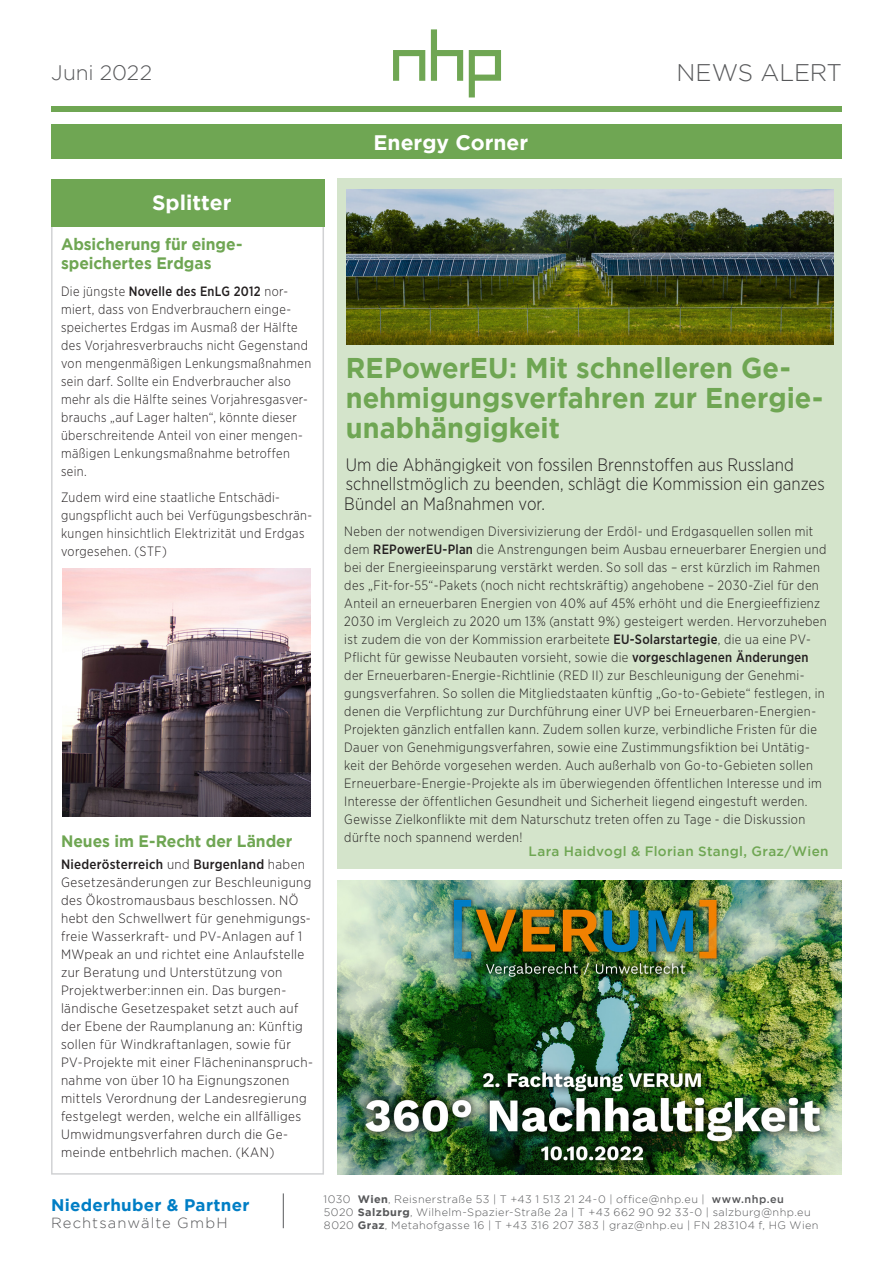
<style>
.page{position:relative;width:893px;height:1263px;background:#fff}
.page>*{position:absolute;margin:0;border:0;box-sizing:border-box;transform-origin:0 0}
.Text{font:700 28.5px/30px "Gotham";color:#6fa653;scale:.95 1}
.t1{font:300 24px "Gotham";letter-spacing:-.005em;color:#57585a}
.Headline{font:700 21px "Gotham";color:#fff}
.t2{font:300 21px "Gotham";letter-spacing:-.005em;color:#57585a}
.Text-2{font:300 18px/19.5px "Gotham Narrow";letter-spacing:.005em;color:#231f20;scale:.96 1}
.t3{font:700 16.8px "Gotham";letter-spacing:.015em;color:#007ec5}
.Text-3{font:700 16.5px/19.5px "Gotham";letter-spacing:-.005em;color:#6fa653;scale:.95 1}
.t4{font:300 14.7px "Gotham";letter-spacing:.075em;color:#57585a}
.Text-4{font:300 13.5px/18px "Gotham Narrow";letter-spacing:.03em;color:#231f20;scale:.96 1}
.Text-5{font:300 13.5px/18px "Gotham Narrow";letter-spacing:.03em;color:#231f20}
.Text-6{font:300 13.5px/18px "Gotham Narrow";letter-spacing:.03em;color:#231f20;scale:.95 1}
.Headline-2{font:500 13.5px "Gotham";letter-spacing:.025em;color:#6fa653}
.t5{font:300 10.8px/12.9px "Gotham";letter-spacing:.035em;color:#57585a}
.s1{font-weight:500}
.s2{font-weight:700}
</style>
<div class="page">
<svg style="left:393px;top:50px;width:32px;height:31px"></svg>
<svg style="left:431px;top:29px;width:32px;height:52px"></svg>
<svg style="left:469px;top:50px;width:32px;height:47px"></svg>
<div style="left:51px;top:106px;width:791px;height:6px;background:#6fa653"></div>
<div style="left:51px;top:125px;width:791px;height:34px;background:#6fa653"></div>
<hr style="left:283px;top:1193px;width:1px;height:35px;background:#57585a">
<div style="left:338px;top:179px;width:504px;height:690px;background:#d4e4cb"></div>
<div style="left:51px;top:224px;width:273px;height:951px;border:2px solid #d1d2d4"></div>
<div style="left:51px;top:179px;width:273px;height:48px;background:#6fa653"></div>
<img style="left:62px;top:568px;width:248px;height:248px">
<img style="left:347px;top:189px;width:486px;height:155px">
<img style="left:338px;top:881px;width:504px;height:294px">
<h3 class="t2" style="left:51px;top:61px;width:102px">Juni 2022</h3>
<h2 class="t1" style="left:676px;top:59px;width:167px">NEWS ALERT</h2>
<h3 class="Headline" style="left:373px;top:130px;width:156px">Energy Corner</h3>
<p class="Headline" style="left:152px;top:191px;width:81px">Splitter</p>
<p class="Text-3" style="left:61px;top:234px;width:193px">Absicherung für einge&shy;speichertes Erdgas</p>
<p class="Text-6" style="left:61px;top:282px;width:265px">Die jüngste <span class="s1">Novelle des EnLG 2012</span> nor&shy;miert, dass von Endverbrauchern einge&shy;speichertes Erdgas im Ausmaß der Hälfte des Vorjahresverbrauchs nicht Gegenstand von mengenmäßigen Lenkungsmaßnahmen sein darf. Sollte ein Endverbraucher also mehr als die Hälfte seines Vorjahresgasver&shy;brauchs „auf Lager halten“, könnte dieser überschreitende Anteil von einer mengen&shy;mäßigen Lenkungsmaßnahme betroffen sein.</p>
<p class="Text-6" style="left:61px;top:488px;width:266px">Zudem wird eine staatliche Entschädi&shy;gungspflicht auch bei Verfügungsbeschrän&shy;kungen hinsichtlich Elektrizität und Erdgas vorgesehen. (STF)</p>
<p class="Text-3" style="left:61px;top:830px;width:245px">Neues im E-Recht der Länder</p>
<p class="Text-5" style="left:61px;top:855px;width:253px"><span class="s1">Niederösterreich</span> und <span class="s1">Burgenland</span> haben Gesetzesänderungen zur Beschleunigung des Ökostromausbaus beschlossen. NÖ hebt den Schwellwert für genehmigungs&shy;freie Wasserkraft- und PV-Anlagen auf 1<br>MWpeak an und richtet eine Anlaufstelle zur Beratung und Unterstützung von Projektwerber:innen ein. Das burgen&shy;ländische Gesetzespaket setzt auch auf der Ebene der Raumplanung an: Künftig sollen für Windkraftanlagen, sowie für PV-Projekte mit einer Flächeninanspruch&shy;nahme von über 10 ha Eignungszonen mittels Verordnung der Landesregierung festgelegt werden, welche ein allfälliges Umwidmungsverfahren durch die Ge&shy;meinde entbehrlich machen. (KAN)</p>
<p class="Text" style="left:346px;top:353px;width:504px">REPowerEU: Mit schnelleren Ge&shy;nehmigungsverfahren zur Energie&shy;unabhängigkeit</p>
<p class="Text-2" style="left:344px;top:454px;width:502px">Um die Abhängigkeit von fossilen Brennstoffen aus Russland schnellstmöglich zu beenden, schlägt die Kommission ein ganzes<br>Bündel an Maßnahmen vor.</p>
<p class="Text-4" style="left:344px;top:522px;width:504px">Neben der notwendigen Diversivizierung der Erdöl- und Erdgasquellen sollen mit dem <span class="s1">REPowerEU-Plan</span> die Anstrengungen beim Ausbau erneuerbarer Energien und bei der Energieeinsparung verstärkt werden. So soll das – erst kürzlich im Rahmen des „Fit-for-55“-Pakets (noch nicht rechtskräftig) angehobene – 2030-Ziel für den Anteil an erneuerbaren Energien von 40% auf 45% erhöht und die Energieeffizienz 2030 im Vergleich zu 2020 um 13% (anstatt 9%) gesteigert werden. Hervorzuheben ist zudem die von der Kommission erarbeitete <span class="s1">EU-Solarstartegie</span>, die ua eine PV-Pflicht für gewisse Neubauten vorsieht, sowie die <span class="s1">vorgeschlagenen Änderungen </span>der Erneuerbaren-Energie-Richtlinie (RED II) zur Beschleunigung der Genehmi&shy;gungsverfahren. So sollen die Mitgliedstaaten künftig „Go-to-Gebiete“ festlegen, in denen die Verpflichtung zur Durchführung einer UVP bei Erneuerbaren-Energien-Projekten gänzlich entfallen kann. Zudem sollen kurze, verbindliche Fristen für die Dauer von Genehmigungsverfahren, sowie eine Zustimmungsfiktion bei Untätig&shy;keit der Behörde vorgesehen werden. Auch außerhalb von Go-to-Gebieten sollen Erneuerbare-Energie-Projekte als im überwiegenden öffentlichen Interesse und im Interesse der öffentlichen Gesundheit und Sicherheit liegend eingestuft werden.<br>Gewisse Zielkonflikte mit dem Naturschutz treten offen zu Tage - die Diskussion dürfte noch spannend werden!</p>
<p class="Headline-2" style="left:529px;top:844px;width:301px">Lara Haidvogl &amp; Florian Stangl, Graz/Wien</p>
<p class="t3" style="left:51px;top:1195px;width:200px">Niederhuber &amp; Partner</p>
<p class="t4" style="left:51px;top:1215px;width:178px">Rechtsanwälte GmbH</p>
<p class="t5" style="left:323px;top:1192px;width:497px">1030 <span class="s2">Wien</span>, Reisnerstraße 53 | T +43 1 513 21 24-0 | office@nhp.eu | <span class="s1">www.nhp.eu<br></span>5020 <span class="s2">Salzburg</span>, Wilhelm-Spazier-Straße 2a | T +43 662 90 92 33-0 | salzburg@nhp.eu<br>8020 <span class="s2">Graz</span>, Metahofgasse 16 | T +43 316 207 383 | graz@nhp.eu | FN 283104 f, HG Wien</p>
</div>
